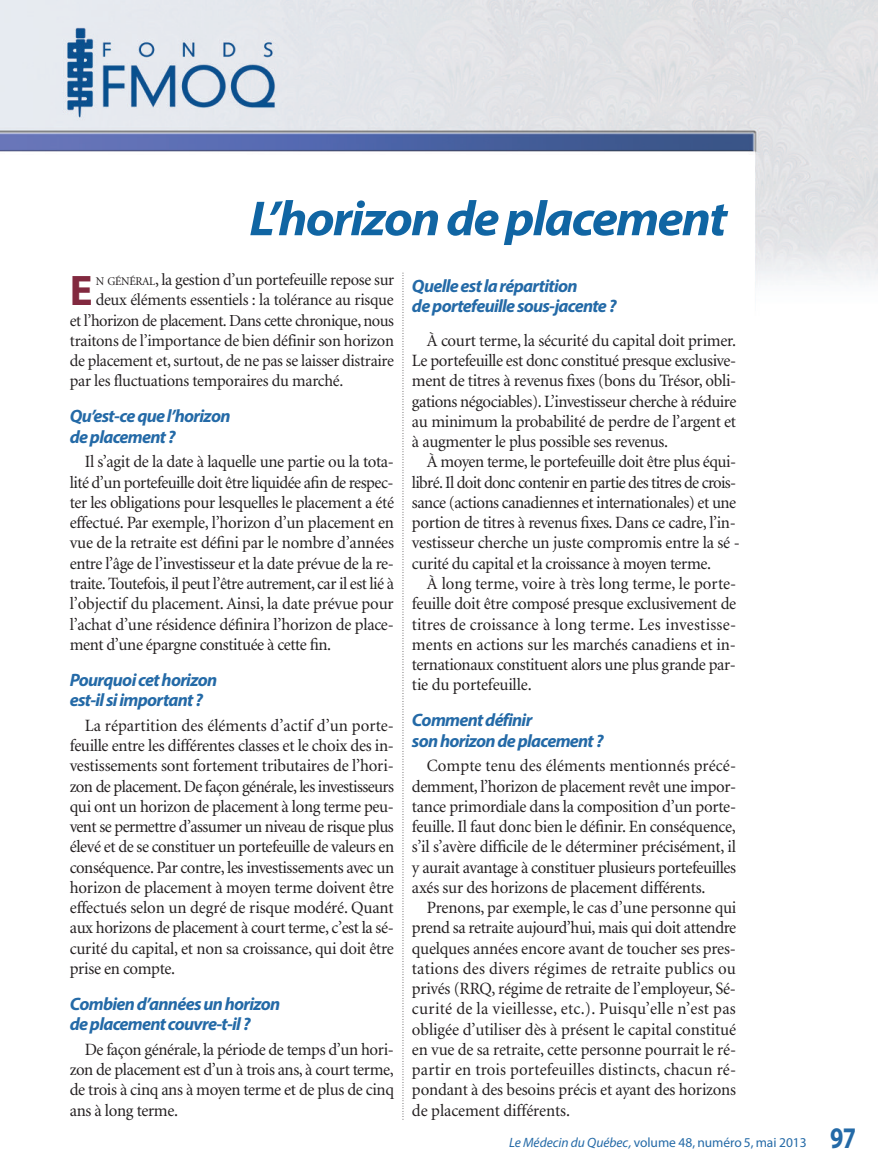
<style>
.page{position:relative;width:878px;height:1175px;background:#fff}
.page>*{position:absolute;margin:0;border:0;box-sizing:border-box;transform-origin:0 0}
.t1{font:italic 700 49.5px "Myriad Pro";letter-spacing:-.035em;color:#1065a3;scale:1.05 1}
.t2{font:700 42.9px "Myriad Pro";color:#82293f}
.t3{font:700 30px "Myriad Pro";color:#246aa7;scale:.8 1}
.t4{font:italic 700 18px/20.2px "Myriad Pro";letter-spacing:-.04em;color:#246aa7}
.t5{font:17.25px/20.2px "Minion";letter-spacing:-.025em;color:#231f20;text-align:justify}
.t6{font:16.8px "Minion";letter-spacing:-.02em;color:#231f20}
.t7{font:13.5px "Myriad Pro";letter-spacing:-.005em;color:#246aa7}
.s1{font-size:11.85px}
.s2{font-style:italic}
</style>
<div class="page">
<img style="left:0;top:0;width:878px;height:315px">
<svg style="left:402px;top:273px;width:1px;height:847px"></svg>
<div style="left:412px;top:254px;width:324px;height:23px;background:#fff"></div>
<h1 class="t1" style="left:249px;top:200px;width:456px">L’horizon de placement</h1>
<h2 class="t2" style="left:70px;top:275px;width:24px">E</h2>
<p class="t6" style="left:96px;top:273px;width:300px"><span class="s1">N GÉNÉRAL</span>, la gestion d’un portefeuille repose sur</p>
<p class="t6" style="left:96px;top:293px;width:299px">deux éléments essentiels : la tolérance au risque</p>
<p class="t6" style="left:70px;top:314px;width:326px">et l’horizon de placement. Dans cette chronique, nous</p>
<p class="t6" style="left:70px;top:334px;width:326px">traitons de l’importance de bien définir son horizon</p>
<p class="t6" style="left:70px;top:354px;width:326px">de placement et, surtout, de ne pas se laisser distraire</p>
<p class="t6" style="left:70px;top:374px;width:275px">par les fluctuations temporaires du marché.</p>
<p class="t4" style="left:70px;top:408px;width:162px">Qu’est-ce que l’horizon de placement ?</p>
<p class="t5" style="left:70px;top:453px;width:326px;text-indent:15px">Il s’agit de la date à laquelle une partie ou la tota&shy;lité d’un portefeuille doit être liquidée afin de respec&shy;ter les obligations pour lesquelles le placement a été effectué. Par exemple, l’horizon d’un placement en vue de la retraite est défini par le nombre d’années entre l’âge de l’investisseur et la date prévue de la re&shy;traite. Toutefois, il peut l’être autrement, car il est lié à l’objectif du placement. Ainsi, la date prévue pour l’achat d’une résidence définira l’horizon de place&shy;ment d’une épargne constituée à cette fin.</p>
<p class="t4" style="left:70px;top:671px;width:149px">Pourquoi cet horizon est-il si important ?</p>
<p class="t5" style="left:70px;top:716px;width:326px;text-indent:15px">La répartition des éléments d’actif d’un porte&shy;feuille entre les différentes classes et le choix des in&shy;vestissements sont fortement tributaires de l’hori&shy;zon de placement. De façon générale, les investisseurs qui ont un horizon de placement à long terme peu&shy;vent se permettre d’assumer un niveau de risque plus élevé et de se constituer un portefeuille de valeurs en conséquence. Par contre, les investissements avec un horizon de placement à moyen terme doivent être effectués selon un degré de risque modéré. Quant aux horizons de placement à court terme, c’est la sé&shy;curité du capital, et non sa croissance, qui doit être prise en compte.</p>
<p class="t4" style="left:70px;top:995px;width:212px">Combien d’années un horizon de placement couvre-t-il ?</p>
<p class="t5" style="left:70px;top:1040px;width:325px;text-indent:15px">De façon générale, la période de temps d’un hori&shy;zon de placement est d’un à trois ans, à court terme, de trois à cinq ans à moyen terme et de plus de cinq ans à long terme.</p>
<p class="t4" style="left:412px;top:277px;width:206px">Quelle est la répartition<br>de portefeuille sous-jacente ?</p>
<p class="t5" style="left:412px;top:331px;width:326px;text-indent:15px">À court terme, la sécurité du capital doit primer.<br>Le portefeuille est donc constitué presque exclusive&shy;ment de titres à revenus fixes (bons du Trésor, obli&shy;gations négociables). L’investisseur cherche à réduire au minimum la probabilité de perdre de l’argent et à augmenter le plus possible ses revenus.</p>
<p class="t5" style="left:412px;top:453px;width:329px;text-align:left;text-indent:15px">À moyen terme, le portefeuille doit être plus équi&shy;libré. Il doit donc contenir en partie des titres de crois&shy;sance (actions canadiennes et internationales) et une portion de titres à revenus fixes. Dans ce cadre, l’in&shy;vestisseur cherche un juste compromis entre la sé - curité du capital et la croissance à moyen terme.</p>
<p class="t5" style="left:412px;top:575px;width:326px;text-indent:15px">À long terme, voire à très long terme, le porte&shy;feuille doit être composé presque exclusivement de titres de croissance à long terme. Les investisse&shy;ments en actions sur les marchés canadiens et in&shy;ternationaux constituent alors une plus grande par&shy;tie du portefeuille.</p>
<p class="t4" style="left:412px;top:711px;width:193px">Comment définir<br>son horizon de placement ?</p>
<p class="t5" style="left:412px;top:757px;width:326px;text-indent:15px">Compte tenu des éléments mentionnés précé&shy;demment, l’horizon de placement revêt une impor&shy;tance primordiale dans la composition d’un porte&shy;feuille. Il faut donc bien le définir. En conséquence, s’il s’avère difficile de le déterminer précisément, il y aurait avantage à constituer plusieurs portefeuilles axés sur des horizons de placement différents.</p>
<p class="t5" style="left:412px;top:898px;width:326px;text-indent:15px">Prenons, par exemple, le cas d’une personne qui prend sa retraite aujourd’hui, mais qui doit attendre quelques années encore avant de toucher ses pres&shy;tations des divers régimes de retraite publics ou privés (RRQ, régime de retraite de l’employeur, Sé - curi té de la vieillesse, etc.). Puisqu’elle n’est pas obli gée d’utiliser dès à présent le capital constitué en vue de sa retraite, cette personne pourrait le ré&shy;partir en trois portefeuilles distincts, chacun ré&shy;pondant à des besoins précis et ayant des horizons de placement différents.</p>
<p class="t7" style="left:509px;top:1137px;width:299px"><span class="s2">Le Médecin du Québec,</span> volume 48, numéro 5, mai 2013</p>
<h3 class="t3" style="left:830px;top:1126px;width:34px">97</h3>
</div>
